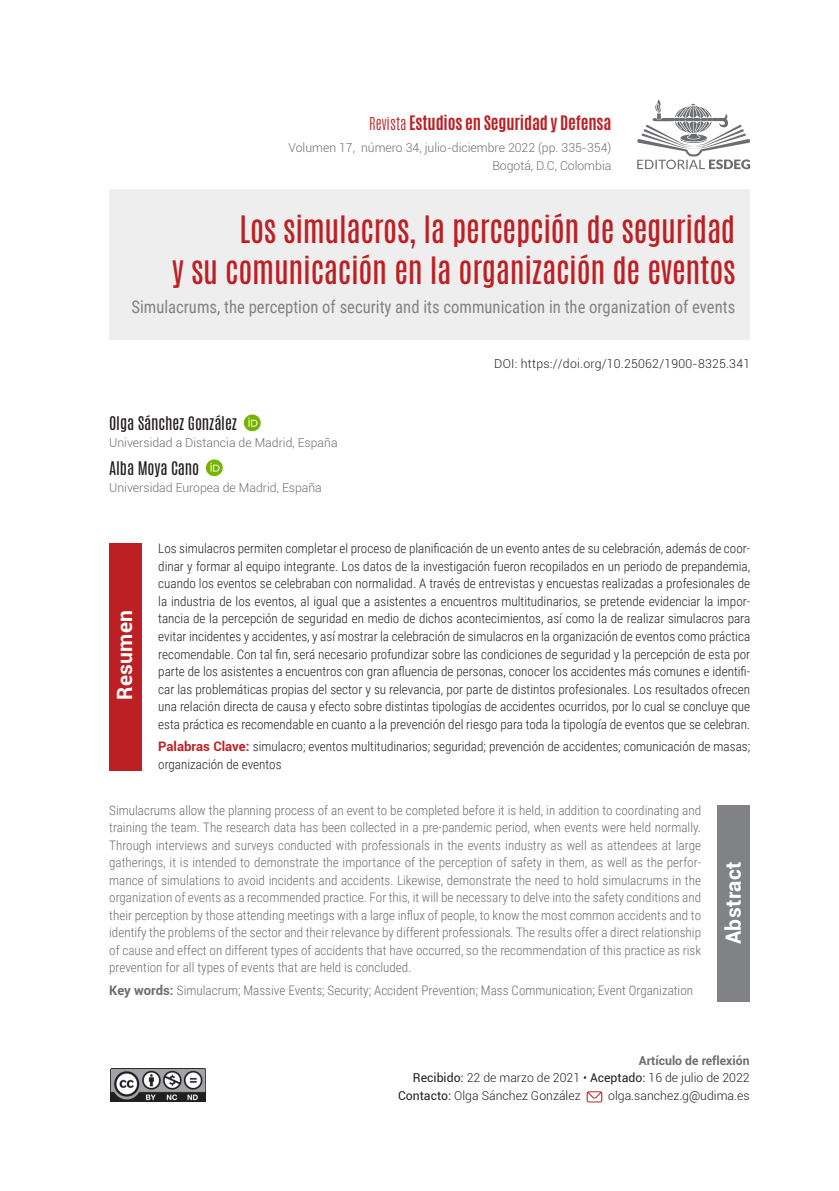
<style>
.page{position:relative;width:839px;height:1191px;background:#fff}
.page>*{position:absolute;margin:0;border:0;box-sizing:border-box;transform-origin:0 0}
.TITULO_ARTICULO{font:31.5px/40.2px "Antonio";letter-spacing:-.01em;color:#bc2024;text-align:right}
.t1{font:700 21px "Roboto";letter-spacing:.02em;color:#fff}
.t2{font:17.5px "Roboto Condensed";color:#808285;scale:.95 1}
.t3{font:700 16.62px "Antonio";letter-spacing:-.01em;color:#bc2024}
.AUTOR{font:15.75px "Antonio";letter-spacing:-.01em;color:#231f20}
.PARRAFOS{font:300 13.12px/17.5px "Roboto Condensed";color:#231f20;text-align:justify}
.PARRAFOS-2{font:300 13.12px/17.5px "Roboto Condensed";color:#6c6d70;text-align:justify}
.AUTOR-2{font:300 12.25px "Roboto";color:#6c6d70}
.t4{font:300 12.25px "Roboto";color:#231f20}
.t5{font:300 12.25px "Roboto";letter-spacing:.02em;color:#231f20}
.t6{font:700 12.25px "Roboto";color:#6c6d70}
.s1{font-weight:300;font-size:14.88px}
.s2{font-family:"Roboto";font-weight:700;color:#bc2024}
.s3{font-family:"Roboto";font-weight:700}
.s4{font-weight:400}
</style>
<div class="page">
<div style="left:109px;top:189px;width:640px;height:151px;background:#eeeeef"></div>
<div style="left:109px;top:543px;width:33px;height:227px;background:#bc2024"></div>
<div style="left:716px;top:805px;width:33px;height:197px;background:#808285"></div>
<svg style="left:586px;top:1091px;width:16px;height:11px"></svg>
<img style="left:111px;top:1068px;width:95px;height:33px">
<svg style="left:637px;top:99px;width:113px;height:71px"></svg>
<svg style="left:244px;top:414px;width:17px;height:17px"></svg>
<svg style="left:206px;top:459px;width:17px;height:17px"></svg>
<p class="t3" style="left:369px;top:110px;width:243px"><span class="s1">Revista</span> Estudios en Seguridad y Defensa</p>
<p class="AUTOR-2" style="left:288px;top:139px;width:324px">Volumen 17, número 34, julio-diciembre 2022 (pp. 335-354)</p>
<p class="AUTOR-2" style="left:492px;top:157px;width:120px">Bogotá, D.C, Colombia</p>
<p class="TITULO_ARTICULO" style="left:172px;top:210px;width:565px">Los simulacros, la percepción de seguridad<br>y su comunicación en la organización de eventos</p>
<p class="t2" style="left:131px;top:295px;width:637px">Simulacrums, the perception of security and its communication in the organization of events</p>
<p class="AUTOR" style="left:109px;top:411px;width:129px">Olga Sánchez González</p>
<p class="AUTOR-2" style="left:109px;top:434px;width:230px">Universidad a Distancia de Madrid, España</p>
<p class="AUTOR" style="left:109px;top:456px;width:91px">Alba Moya Cano</p>
<p class="AUTOR-2" style="left:109px;top:479px;width:214px">Universidad Europea de Madrid, España</p>
<p class="t5" style="left:494px;top:355px;width:257px">DOI: https://doi.org/10.25062/1900-8325.341</p>
<p class="t1" style="left:110px;top:699px;width:91px;rotate:-90deg">Resumen</p>
<p class="PARRAFOS" style="left:158px;top:539px;width:593px">Los simulacros permiten completar el proceso de planificación de un evento antes de su celebración, además de coor&shy;dinar y formar al equipo integrante. Los datos de la investigación fueron recopilados en un periodo de prepandemia, cuando los eventos se celebraban con normalidad. A través de entrevistas y encuestas realizadas a profesionales de la industria de los eventos, al igual que a asistentes a encuentros multitudinarios, se pretende evidenciar la impor&shy;tancia de la percepción de seguridad en medio de dichos acontecimientos, así como la de realizar simulacros para evitar incidentes y accidentes, y así mostrar la celebración de simulacros en la organización de eventos como práctica recomendable. Con tal fin, será necesario profundizar sobre las condiciones de seguridad y la percepción de esta por parte de los asistentes a encuentros con gran afluencia de personas, conocer los accidentes más comunes e identifi&shy;car las problemáticas propias del sector y su relevancia, por parte de distintos profesionales. Los resultados ofrecen una relación directa de causa y efecto sobre distintas tipologías de accidentes ocurridos, por lo cual se concluye que esta práctica es recomendable en cuanto a la prevención del riesgo para toda la tipología de eventos que se celebran.</p>
<p class="PARRAFOS" style="left:158px;top:737px;width:593px"><span class="s2">Palabras Clave:</span> simulacro; eventos multitudinarios; seguridad; prevención de accidentes; comunicación de masas; organización de eventos</p>
<p class="PARRAFOS-2" style="left:109px;top:801px;width:593px">Simulacrums allow the planning process of an event to be completed before it is held, in addition to coordinating and training the team. The research data has been collected in a pre-pandemic period, when events were held normally.<br>Through interviews and surveys conducted with professionals in the events industry as well as attendees at large gatherings, it is intended to demonstrate the importance of the perception of safety in them, as well as the perfor&shy;mance of simulations to avoid incidents and accidents. Likewise, demonstrate the need to hold simulacrums in the organization of events as a recommended practice. For this, it will be necessary to delve into the safety conditions and their perception by those attending meetings with a large influx of people, to know the most common accidents and to identify the problems of the sector and their relevance by different professionals. The results offer a direct relationship of cause and effect on different types of accidents that have occurred, so the recommendation of this practice as risk prevention for all types of events that are held is concluded.</p>
<p class="PARRAFOS-2" style="left:109px;top:981px;width:585px"><span class="s3">Key words:</span> Simulacrum; Massive Events; Security; Accident Prevention; Mass Communication; Event Organization</p>
<p class="t1" style="left:718px;top:944px;width:85px;rotate:-90deg">Abstract</p>
<p class="t6" style="left:638px;top:1052px;width:112px">Artículo de reflexión</p>
<p class="t4" style="left:413px;top:1069px;width:338px"><span class="s4">Recibido:</span> 22 de marzo de 2021 • <span class="s4">Aceptado:</span> 16 de julio de 2022</p>
<p class="t4" style="left:398px;top:1087px;width:184px"><span class="s4">Contacto:</span> Olga Sánchez González</p>
<p class="t4" style="left:608px;top:1087px;width:143px">olga.sanchez.g@udima.es</p>
</div>
